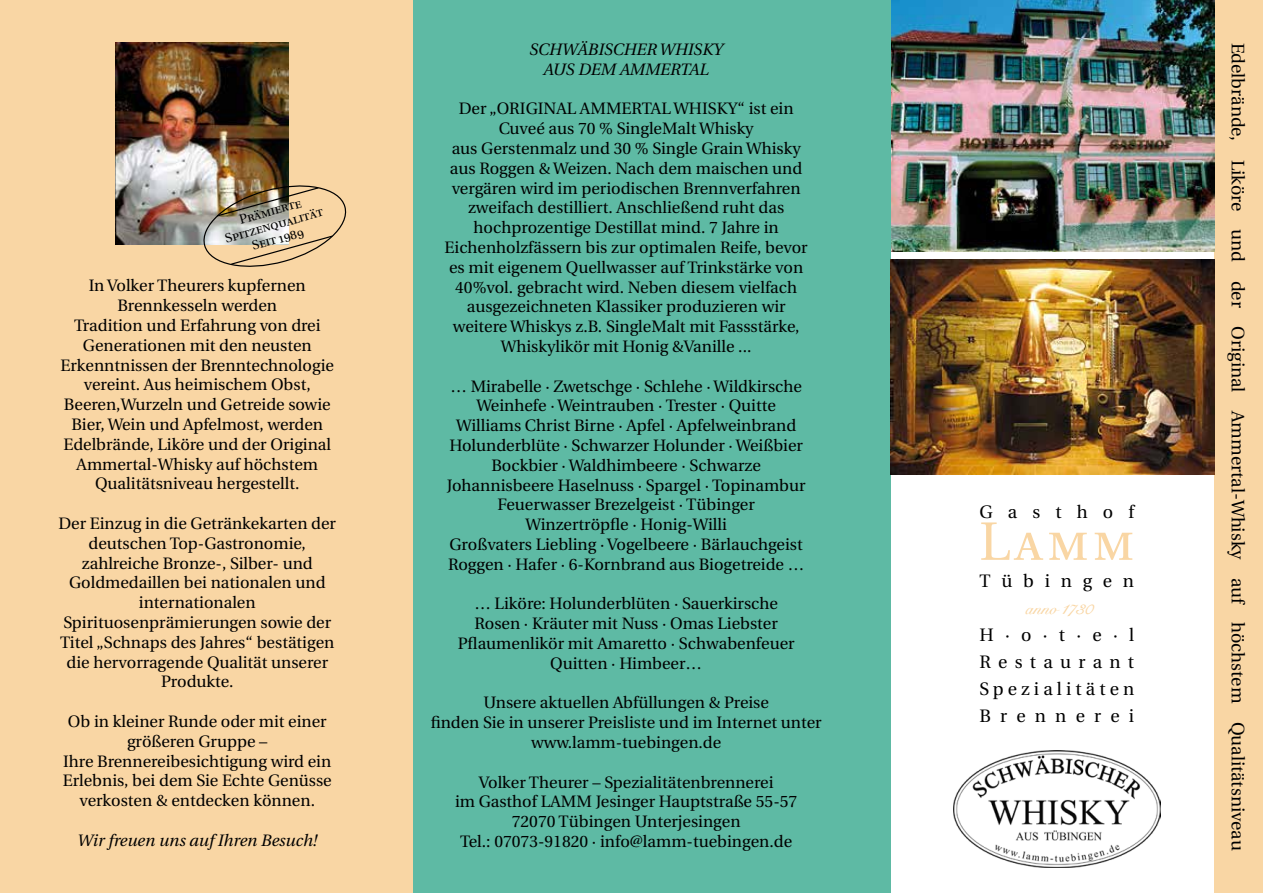
<style>
.page{position:relative;width:1263px;height:893px;background:#fff}
.page>*{position:absolute;margin:0;border:0;box-sizing:border-box;transform-origin:0 0}
.t1{font:54px "Utopia Regular SC";color:#f9d6a4}
.t2{font:18px/27px "Utopia";color:#000;text-align:justify}
.t3{font:italic 18px "Signet Roundhand ATT";color:#f9d6a4}
.t4{font:16.5px/19.8px "Utopia";color:#000;text-align:center}
.t5{font:italic 16.5px/19.8px "Utopia";color:#000;text-align:center}
.t6{font:13.2px/14.4px "Utopia Regular SC";color:#000;text-align:center}
</style>
<div class="page">
<div style="left:1214px;top:0;width:49px;height:893px;background:#f9d6a4"></div>
<img style="left:891px;top:0;width:323px;height:252px">
<div style="left:412px;top:0;width:479px;height:893px;background:#5ebaa4"></div>
<div style="left:0;top:0;width:412px;height:893px;background:#f9d6a4"></div>
<img style="left:891px;top:260px;width:323px;height:215px">
<img style="left:116px;top:43px;width:172px;height:202px">
<img style="left:953px;top:750px;width:207px;height:117px">
<img style="left:199px;top:180px;width:148px;height:87px">
<p class="t6" style="left:219px;top:218px;width:103px;rotate:-16deg">Prämierte<br>Spitzenqualität<br>Seit 1989</p>
<p class="t4" style="left:61px;top:276px;width:275px">In Volker Theurers kupfernen<br>Brennkesseln werden<br>Tradition und Erfahrung von drei<br>Generationen mit den neusten<br>Erkenntnissen der Brenntechnologie vereint. Aus heimischem Obst,<br>Beeren,Wurzeln und Getreide sowie<br>Bier, Wein und Apfelmost, werden<br>Edelbrände, Liköre und der Original<br>Ammertal-Whisky auf höchstem<br>Qualitätsniveau hergestellt.</p>
<p class="t4" style="left:59px;top:514px;width:279px">Der Einzug in die Getränkekarten der deutschen Top-Gastronomie, zahlreiche Bronze-, Silber- und<br>Goldmedaillen bei nationalen und internationalen<br>Spirituosenprämierungen sowie der<br>Titel „Schnaps des Jahres“ bestätigen die hervorragende Qualität unserer<br>Produkte.</p>
<p class="t4" style="left:63px;top:712px;width:270px">Ob in kleiner Runde oder mit einer größeren Gruppe –<br>Ihre Brennereibesichtigung wird ein<br>Erlebnis, bei dem Sie Echte Genüsse verkosten &amp; entdecken können.</p>
<p class="t5" style="left:78px;top:831px;width:241px">Wir freuen uns auf Ihren Besuch!</p>
<p class="t5" style="left:529px;top:40px;width:195px">SCHWÄBISCHER WHISKY<br>AUS DEM AMMERTAL</p>
<p class="t4" style="left:445px;top:99px;width:365px">Der „ORIGINAL AMMERTAL WHISKY“ ist ein Cuveé aus 70 % SingleMalt Whisky<br>aus Gerstenmalz und 30 % Single Grain Whisky aus Roggen &amp; Weizen. Nach dem maischen und vergären wird im periodischen Brennverfahren zweifach destilliert. Anschließend ruht das hochprozentige Destillat mind. 7 Jahre in Eichenholzfässern bis zur optimalen Reife, bevor es mit eigenem Quellwasser auf Trinkstärke von 40%vol. gebracht wird. Neben diesem vielfach ausgezeichneten Klassiker produzieren wir weitere Whiskys z.B. SingleMalt mit Fassstärke, Whiskylikör mit Honig &amp;Vanille ...</p>
<p class="t4" style="left:447px;top:376px;width:360px">… Mirabelle · Zwetschge · Schlehe · Wildkirsche Weinhefe · Weintrauben · Trester · Quitte Williams Christ Birne · Apfel · Apfelweinbrand Holunderblüte · Schwarzer Holunder · Weißbier Bockbier · Waldhimbeere · Schwarze Johannisbeere Haselnuss · Spargel · Topinambur Feuerwasser Brezelgeist · Tübinger Winzertröpfle · Honig-Willi<br>Großvaters Liebling · Vogelbeere · Bärlauchgeist Roggen · Hafer · 6-Kornbrand aus Biogetreide …</p>
<p class="t4" style="left:458px;top:594px;width:338px">… Liköre: Holunderblüten · Sauerkirsche Rosen · Kräuter mit Nuss · Omas Liebster Pflaumenlikör mit Amaretto · Schwabenfeuer Quitten · Himbeer…</p>
<p class="t4" style="left:431px;top:693px;width:392px">Unsere aktuellen Abfüllungen &amp; Preise<br>finden Sie in unserer Preisliste und im Internet unter www.lamm-tuebingen.de</p>
<p class="t4" style="left:455px;top:772px;width:344px">Volker Theurer – Spezialitätenbrennerei<br>im Gasthof LAMM Jesinger Hauptstraße 55-57<br>72070 Tübingen Unterjesingen<br>Tel.: 07073-91820 · info@lamm-tuebingen.de</p>
<p class="t2" style="left:979px;top:499px;width:156px">G a s t h o f</p>
<h1 class="t1" style="left:979px;top:512px;width:156px">Lamm</h1>
<p class="t2" style="left:979px;top:568px;width:156px">T ü b i n g e n</p>
<p class="t3" style="left:1022px;top:598px;width:70px">anno 1730</p>
<p class="t2" style="left:979px;top:622px;width:156px">H · o · t · e · l R e s t a u r a n t Spezialitäten B r e n n e r e i</p>
<p class="t2" style="left:1251px;top:43px;width:809px;rotate:90deg">Edelbrände, Liköre und der Original Ammertal-Whisky auf höchstem Qualitätsniveau</p>
</div>
